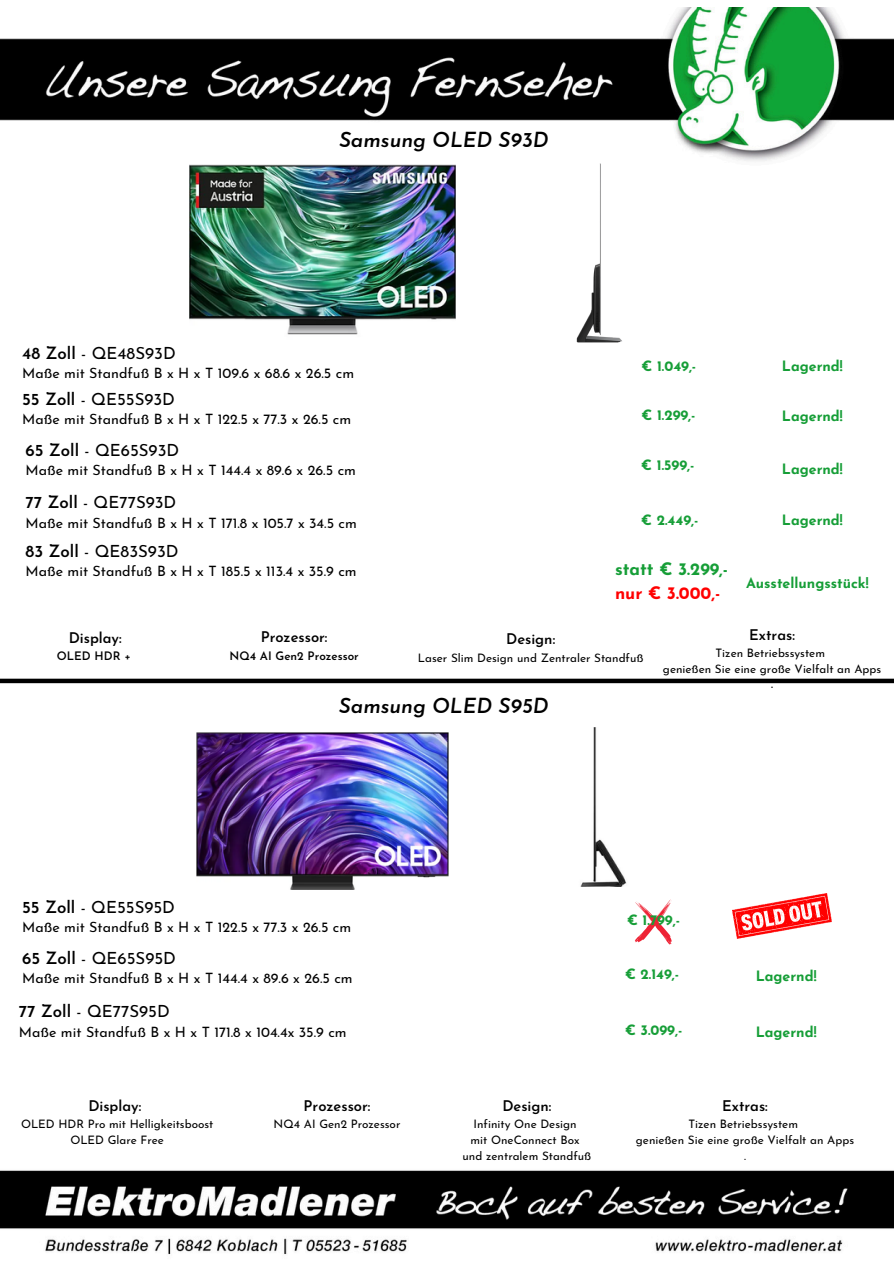
<style>
.page{position:relative;width:894px;height:1264px;background:#fff}
.page>*{position:absolute;margin:0;border:0;box-sizing:border-box;transform-origin:0 0}
.t1{font:italic 600 20.7px "Josefin Sans";color:#000}
.t2{font:700 17.25px/23.7px "Josefin Sans";color:#169e37}
.t3{font:16.8px "Josefin Sans";color:#000}
.t4{font:600 14.7px "Josefin Sans";color:#000}
.t5{font:14.25px "Josefin Sans";color:#000}
.t6{font:700 14.25px "Josefin Sans";color:#169e37}
.t7{font:11.7px "Josefin Sans";color:#000}
.t8{font:600 11.7px "Josefin Sans";color:#000}
.s1{font-weight:600}
.s2{color:#f00}
</style>
<div class="page">
<img style="left:0;top:7px;width:892px;height:1248px">
<div style="left:0;top:678px;width:893px;height:5px;background:#000"></div>
<img style="left:541px;top:727px;width:100px;height:159px">
<img style="left:567px;top:153px;width:85px;height:200px">
<img style="left:197px;top:732px;width:251px;height:157px">
<div style="left:613px;top:608px;width:255px;height:53px;background:#fff"></div>
<img style="left:190px;top:164px;width:265px;height:178px">
<img style="left:732px;top:893px;width:99px;height:45px">
<svg style="left:634px;top:899px;width:37px;height:45px"></svg>
<p class="t1" style="left:339px;top:131px;width:211px">Samsung OLED S93D</p>
<h3 class="t3" style="left:22px;top:346px;width:155px"><span class="s1">48 Zoll</span> - QE48S93D</h3>
<h3 class="t5" style="left:22px;top:367px;width:333px">Maße mit Standfuß B x H x T 109.6 x 68.6 x 26.5 cm</h3>
<p class="t6" style="left:641px;top:360px;width:56px">€ 1.049,-</p>
<p class="t6" style="left:781px;top:360px;width:62px">Lagernd!</p>
<h4 class="t3" style="left:22px;top:393px;width:154px"><span class="s1">55 Zoll</span> - QE55S93D</h4>
<h4 class="t5" style="left:22px;top:414px;width:330px">Maße mit Standfuß B x H x T 122.5 x 77.3 x 26.5 cm</h4>
<h3 class="t3" style="left:26px;top:443px;width:155px"><span class="s1">65 Zoll</span> - QE65S93D</h3>
<h3 class="t5" style="left:26px;top:465px;width:332px">Maße mit Standfuß B x H x T 144.4 x 89.6 x 26.5 cm</h3>
<h3 class="t3" style="left:26px;top:496px;width:152px"><span class="s1">77 Zoll</span> - QE77S93D</h3>
<h3 class="t5" style="left:26px;top:517px;width:333px">Maße mit Standfuß B x H x T 171.8 x 105.7 x 34.5 cm</h3>
<h4 class="t6" style="left:641px;top:514px;width:59px">€ 2.449,-</h4>
<h3 class="t3" style="left:26px;top:544px;width:154px"><span class="s1">83 Zoll</span> - QE83S93D</h3>
<h3 class="t5" style="left:26px;top:565px;width:332px">Maße mit Standfuß B x H x T 185.5 x 113.4 x 35.9 cm</h3>
<p class="t6" style="left:641px;top:409px;width:56px">€ 1.299,-</p>
<p class="t6" style="left:641px;top:459px;width:55px">€ 1.599,-</p>
<p class="t6" style="left:781px;top:463px;width:62px">Lagernd!</p>
<p class="t6" style="left:781px;top:410px;width:62px">Lagernd!</p>
<p class="t6" style="left:781px;top:514px;width:62px">Lagernd!</p>
<p class="t2" style="left:615px;top:558px;width:114px">statt € 3.299,- <span class="s2">nur € 3.000,-</span></p>
<p class="t6" style="left:745px;top:577px;width:124px">Ausstellungsstück!</p>
<p class="t4" style="left:69px;top:631px;width:54px">Display:</p>
<p class="t8" style="left:57px;top:651px;width:75px">OLED HDR +</p>
<p class="t4" style="left:260px;top:631px;width:68px">Prozessor:</p>
<p class="t8" style="left:229px;top:651px;width:131px">NQ4 AI Gen2 Prozessor</p>
<h3 class="t4" style="left:506px;top:633px;width:51px">Design:</h3>
<p class="t7" style="left:418px;top:653px;width:227px">Laser Slim Design und Zentraler Standfuß</p>
<h3 class="t1" style="left:339px;top:697px;width:211px">Samsung OLED S95D</h3>
<h1 class="t4" style="left:749px;top:628px;width:47px">Extras:</h1>
<p class="t7" style="left:715px;top:648px;width:111px">Tizen Betriebssystem</p>
<h4 class="t7" style="left:662px;top:664px;width:220px">genießen Sie eine große Vielfalt an Apps</h4>
<p class="t8" style="left:770px;top:679px;width:3px">.</p>
<h5 class="t3" style="left:22px;top:899px;width:154px"><span class="s1">55 Zoll</span> - QE55S95D</h5>
<h5 class="t5" style="left:22px;top:921px;width:330px">Maße mit Standfuß B x H x T 122.5 x 77.3 x 26.5 cm</h5>
<p class="t3" style="left:22px;top:951px;width:155px"><span class="s1">65 Zoll</span> - QE65S95D</p>
<p class="t5" style="left:22px;top:972px;width:332px">Maße mit Standfuß B x H x T 144.4 x 89.6 x 26.5 cm</p>
<p class="t3" style="left:19px;top:1004px;width:152px"><span class="s1">77 Zoll</span> - QE77S95D</p>
<p class="t5" style="left:19px;top:1025px;width:329px">Maße mit Standfuß B x H x T 171.8 x 104.4x 35.9 cm</p>
<h4 class="t4" style="left:88px;top:1099px;width:54px">Display:</h4>
<h3 class="t7" style="left:21px;top:1119px;width:194px">OLED HDR Pro mit Helligkeitsboost</h3>
<h3 class="t7" style="left:70px;top:1135px;width:95px">OLED Glare Free</h3>
<h3 class="t4" style="left:303px;top:1099px;width:68px">Prozessor:</h3>
<h3 class="t7" style="left:273px;top:1119px;width:128px">NQ4 AI Gen2 Prozessor</h3>
<h4 class="t4" style="left:502px;top:1099px;width:51px">Design:</h4>
<h2 class="t7" style="left:473px;top:1119px;width:105px">Infinity One Design</h2>
<h3 class="t7" style="left:470px;top:1135px;width:111px">mit OneConnect Box</h3>
<h3 class="t7" style="left:462px;top:1150px;width:130px">und zentralem Standfuß</h3>
<p class="t6" style="left:627px;top:914px;width:54px">€ 1.799,-</p>
<p class="t6" style="left:625px;top:968px;width:56px">€ 2.149,-</p>
<p class="t6" style="left:625px;top:1023px;width:59px">€ 3.099,-</p>
<p class="t6" style="left:755px;top:970px;width:62px">Lagernd!</p>
<p class="t6" style="left:755px;top:1025px;width:62px">Lagernd!</p>
<h4 class="t4" style="left:722px;top:1099px;width:47px">Extras:</h4>
<h3 class="t7" style="left:688px;top:1119px;width:111px">Tizen Betriebssystem</h3>
<h3 class="t7" style="left:635px;top:1135px;width:220px">genießen Sie eine große Vielfalt an Apps</h3>
<h4 class="t7" style="left:743px;top:1150px;width:3px">.</h4>
</div>
